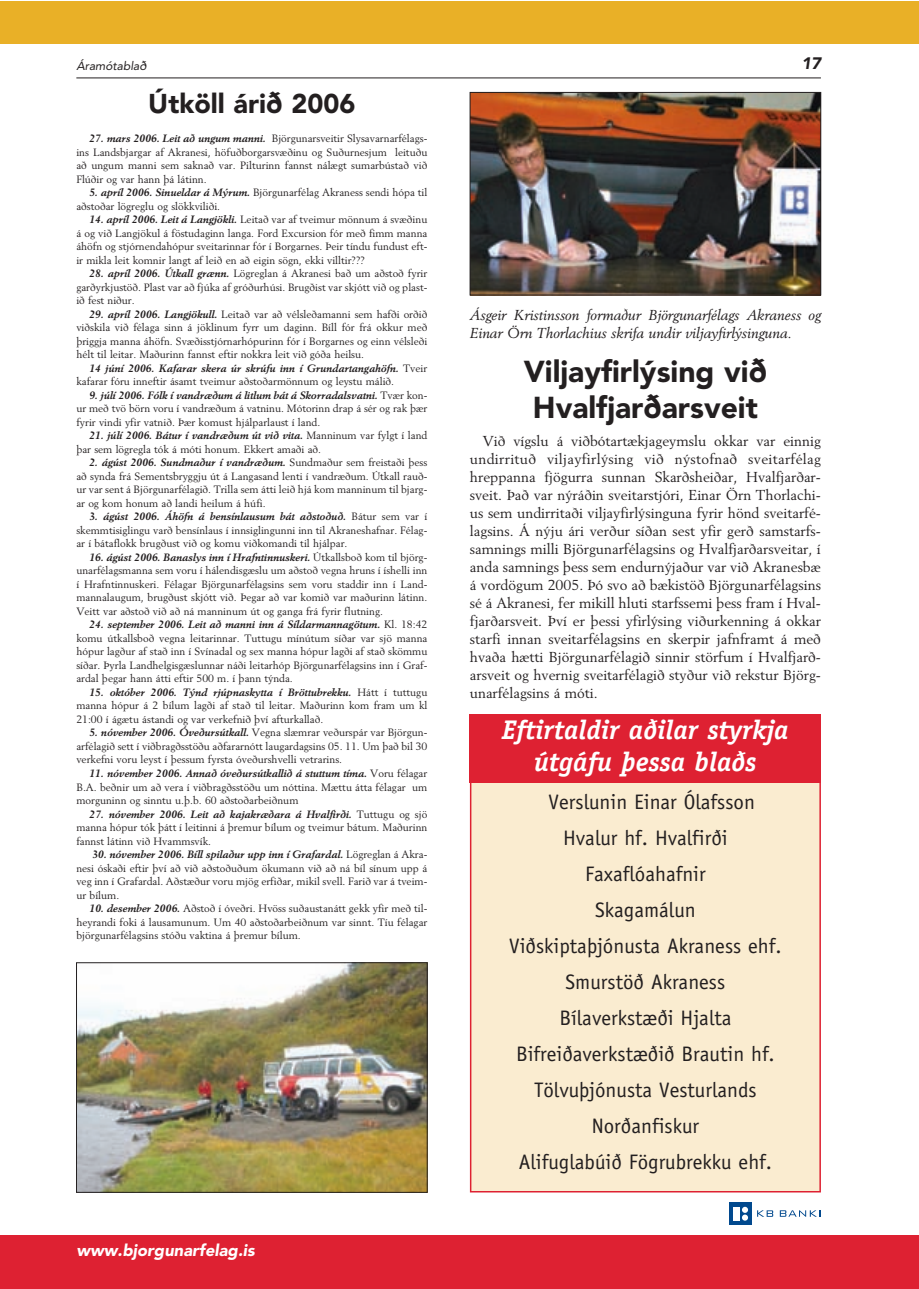
<style>
.page{position:relative;width:919px;height:1289px;background:#fff}
.page>*{position:absolute;margin:0;border:0;box-sizing:border-box;transform-origin:0 0}
.t1{font:900 30px/36px "Avenir";color:#231f20;text-align:center}
.t2{font:italic 700 27px/32.4px "Officina Serif";color:#fff;text-align:center}
.t3{font:900 27px "Avenir";color:#231f20}
.t4{font:21px "Officina Sans";color:#231f20}
.t5{font:italic 900 16.5px "Avenir";color:#fff}
.t6{font:italic 900 16.5px "Avenir";color:#231f20}
.t7{font:14.25px/18px "Berling";color:#231f20;text-align:justify}
.t8{font:italic 14.25px/18px "Berling";color:#231f20}
.t9{font:italic 12px "Avenir";color:#231f20}
.t10{font:10.5px/13.5px "Berling";color:#231f20;text-align:justify}
.s1{font-weight:700;font-style:italic}
</style>
<div class="page">
<div style="left:470px;top:715px;width:350px;height:476px;background:#faecd0"></div>
<div style="left:470px;top:714px;width:350px;height:478px;border:2px solid #de2132"></div>
<div style="left:0;top:1234px;width:918px;height:54px;background:#de2132"></div>
<div style="left:0;top:1px;width:918px;height:43px;background:#e9b027"></div>
<hr style="left:76px;top:78px;width:744px;height:1px;background:#231f20">
<svg style="left:757px;top:1210px;width:16px;height:6px"></svg>
<svg style="left:779px;top:1210px;width:41px;height:6px"></svg>
<div style="left:729px;top:1202px;width:22px;height:22px;background:#01498e"></div>
<svg style="left:742px;top:1206px;width:6px;height:14px"></svg>
<div style="left:733px;top:1206px;width:6px;height:14px;background:#fff"></div>
<img style="left:472px;top:94px;width:346px;height:199px">
<div style="left:470px;top:92px;width:350px;height:203px;border:1px solid #231f20"></div>
<div style="left:470px;top:714px;width:350px;height:68px;background:#de2132"></div>
<img style="left:78px;top:964px;width:347px;height:226px">
<div style="left:76px;top:962px;width:351px;height:230px;border:1px solid #231f20"></div>
<p class="t9" style="left:76px;top:61px;width:72px">Áramótablað</p>
<h3 class="t6" style="left:801px;top:57px;width:21px">17</h3>
<h2 class="t3" style="left:148px;top:93px;width:208px">Útköll árið 2006</h2>
<p class="t10" style="left:76px;top:132px;width:352px;text-indent:13px"><span class="s1">27. mars 2006. Leit að ungum manni.</span> Björgunarsveitir Slysavarnarfélags&shy;ins Landsbjargar af Akranesi, höfuðborgarsvæðinu og Suðurnesjum leituðu að ungum manni sem saknað var. Pilturinn fannst nálægt sumarbústað við Flúðir og var hann þá látinn.</p>
<p class="t10" style="left:76px;top:186px;width:352px;text-indent:13px"><span class="s1">5. apríl 2006. Sinueldar á Mýrum.</span> Björgunarfélag Akraness sendi hópa til aðstoðar lögreglu og slökkviliði.</p>
<p class="t10" style="left:76px;top:213px;width:352px;text-indent:13px"><span class="s1">14. apríl 2006. Leit á Langjökli.</span> Leitað var af tveimur mönnum á svæðinu á og við Langjökul á föstudaginn langa. Ford Excursion fór með fimm manna áhöfn og stjórnendahópur sveitarinnar fór í Borgarnes. Þeir tíndu fundust eft&shy;ir mikla leit komnir langt af leið en að eigin sögn, ekki villtir???</p>
<p class="t10" style="left:76px;top:267px;width:352px;text-indent:13px"><span class="s1">28. apríl 2006. Útkall grænn.</span> Lögreglan á Akranesi bað um aðstoð fyrir garðyrkjustöð. Plast var að fjúka af gróðurhúsi. Brugðist var skjótt við og plast&shy;ið fest niður.</p>
<p class="t10" style="left:76px;top:308px;width:352px;text-indent:13px"><span class="s1">29. apríl 2006. Langjökull.</span> Leitað var að vélsleðamanni sem hafði orðið viðskila við félaga sinn á jöklinum fyrr um daginn. Bíll fór frá okkur með þriggja manna áhöfn. Svæðisstjórnarhópurinn fór í Borgarnes og einn vélsleði hélt til leitar. Maðurinn fannst eftir nokkra leit við góða heilsu.</p>
<p class="t10" style="left:76px;top:362px;width:352px;text-indent:13px"><span class="s1">14 júní 2006. Kafarar skera úr skrúfu inn í Grundartangahöfn.</span> Tveir kafarar fóru inneftir ásamt tveimur aðstoðarmönnum og leystu málið.</p>
<p class="t10" style="left:76px;top:389px;width:352px;text-indent:13px"><span class="s1">9. júlí 2006. Fólk í vandræðum á litlum bát á Skorradalsvatni.</span> Tvær kon&shy;ur með tvö börn voru í vandræðum á vatninu. Mótorinn drap á sér og rak þær fyrir vindi yfir vatnið. Þær komust hjálparlaust í land.</p>
<p class="t10" style="left:76px;top:429px;width:352px;text-indent:13px"><span class="s1">21. júlí 2006. Bátur í vandræðum út við vita.</span> Manninum var fylgt í land þar sem lögregla tók á móti honum. Ekkert amaði að.</p>
<p class="t10" style="left:76px;top:456px;width:352px;text-indent:13px"><span class="s1">2. ágúst 2006. Sundmaður í vandræðum.</span> Sundmaður sem freistaði þess að synda frá Sementsbryggju út á Langasand lenti í vandræðum. Útkall rauð&shy;ur var sent á Björgunarfélagið. Trilla sem átti leið hjá kom manninum til bjarg&shy;ar og kom honum að landi heilum á húfi.</p>
<p class="t10" style="left:76px;top:510px;width:352px;text-indent:13px"><span class="s1">3. ágúst 2006. Áhöfn á bensínlausum bát aðstoðuð.</span> Bátur sem var í skemmtisiglingu varð bensínlaus í innsiglingunni inn til Akraneshafnar. Félag&shy;ar í bátaflokk brugðust við og komu viðkomandi til hjálpar.</p>
<p class="t10" style="left:76px;top:551px;width:352px;text-indent:13px"><span class="s1">16. ágúst 2006. Banaslys inn í Hrafntinnuskeri.</span> Útkallsboð kom til björg&shy;unarfélagsmanna sem voru í hálendisgæslu um aðstoð vegna hruns í íshelli inn í Hrafntinnuskeri. Félagar Björgunarfélagsins sem voru staddir inn í Land&shy;mannalaugum, brugðust skjótt við. Þegar að var komið var maðurinn látinn.<br>Veitt var aðstoð við að ná manninum út og ganga frá fyrir flutning.</p>
<p class="t10" style="left:76px;top:618px;width:352px;text-indent:13px"><span class="s1">24. september 2006. Leit að manni inn á Síldarmannagötum.</span> Kl. 18:42 komu útkallsboð vegna leitarinnar. Tuttugu mínútum síðar var sjö manna hópur lagður af stað inn í Svínadal og sex manna hópur lagði af stað skömmu síðar. Þyrla Landhelgisgæslunnar náði leitarhóp Björgunarfélagsins inn í Graf&shy;ardal þegar hann átti eftir 500 m. í þann týnda.</p>
<p class="t10" style="left:76px;top:686px;width:352px;text-indent:13px"><span class="s1">15. október 2006. Týnd rjúpnaskytta í Bröttubrekku.</span> Hátt í tuttugu manna hópur á 2 bílum lagði af stað til leitar. Maðurinn kom fram um kl 21:00 í ágætu ástandi og var verkefnið því afturkallað.</p>
<p class="t10" style="left:76px;top:726px;width:352px;text-indent:13px"><span class="s1">5. nóvember 2006. Óveðursútkall.</span> Vegna slæmrar veðurspár var Björgun&shy;arfélagið sett í viðbragðsstöðu aðfararnótt laugardagsins 05. 11. Um það bil 30 verkefni voru leyst í þessum fyrsta óveðurshvelli vetrarins.</p>
<p class="t10" style="left:76px;top:767px;width:352px;text-indent:13px"><span class="s1">11. nóvember 2006. Annað óveðursútkallið á stuttum tíma.</span> Voru félagar B.A. beðnir um að vera í viðbragðsstöðu um nóttina. Mættu átta félagar um morguninn og sinntu u.þ.b. 60 aðstoðarbeiðnum</p>
<p class="t10" style="left:76px;top:807px;width:352px;text-indent:13px"><span class="s1">27. nóvember 2006. Leit að kajakræðara á Hvalfirði.</span> Tuttugu og sjö manna hópur tók þátt í leitinni á þremur bílum og tveimur bátum. Maðurinn fannst látinn við Hvammsvík.</p>
<p class="t10" style="left:76px;top:848px;width:352px;text-indent:16px"><span class="s1">30. nóvember 2006. Bíll spilaður upp inn í Grafardal.</span> Lögreglan á Akra&shy;nesi óskaði eftir því að við aðstoðuðum ökumann við að ná bíl sínum upp á veg inn í Grafardal. Aðstæður voru mjög erfiðar, mikil svell. Farið var á tveim&shy;ur bílum.</p>
<p class="t10" style="left:76px;top:902px;width:352px;text-indent:13px"><span class="s1">10. desember 2006.</span> Aðstoð í óveðri. Hvöss suðaustanátt gekk yfir með til&shy;heyrandi foki á lausamunum. Um 40 aðstoðarbeiðnum var sinnt. Tíu félagar björgunarfélagsins stóðu vaktina á þremur bílum.</p>
<h3 class="t5" style="left:76px;top:1243px;width:180px">www.bjorgunarfelag.is</h3>
<h3 class="t8" style="left:470px;top:307px;width:352px">Ásgeir Kristinsson formaður Björgunarfélags Akraness og<br>Einar Örn Thorlachius skrifa undir viljayfirlýsinguna.</h3>
<h1 class="t1" style="left:523px;top:356px;width:245px">Viljayfirlýsing við<br>Hvalfjarðarsveit</h1>
<p class="t7" style="left:470px;top:433px;width:352px;text-indent:13px">Við vígslu á viðbótartækjageymslu okkar var einnig undirrituð viljayfirlýsing við nýstofnað sveitarfélag hreppanna fjögurra sunnan Skarðsheiðar, Hvalfjarðar&shy;sveit. Það var nýráðin sveitarstjóri, Einar Örn Thorlachi&shy;us sem undirritaði viljayfirlýsinguna fyrir hönd sveitarfé&shy;lagsins. Á nýju ári verður síðan sest yfir gerð samstarfs&shy;samnings milli Björgunarfélagsins og Hvalfjarðarsveitar, í anda samnings þess sem endurnýjaður var við Akranesbæ á vordögum 2005. Þó svo að bækistöð Björgunarfélagsins sé á Akranesi, fer mikill hluti starfssemi þess fram í Hval&shy;fjarðarsveit. Því er þessi yfirlýsing viðurkenning á okkar starfi innan sveitarfélagsins en skerpir jafnframt á með hvaða hætti Björgunarfélagið sinnir störfum í Hvalfjarð&shy;arsveit og hvernig sveitarfélagið styður við rekstur Björg&shy;unarfélagsins á móti.</p>
<h2 class="t2" style="left:502px;top:715px;width:288px">Eftirtaldir aðilar styrkja útgáfu þessa blaðs</h2>
<h3 class="t4" style="left:548px;top:793px;width:208px">Verslunin Einar Ólafsson</h3>
<h3 class="t4" style="left:563px;top:829px;width:166px">Hvalur hf. Hvalfirði</h3>
<h3 class="t4" style="left:585px;top:865px;width:122px">Faxaflóahafnir</h3>
<h3 class="t4" style="left:595px;top:901px;width:102px">Skagamálun</h3>
<h3 class="t4" style="left:509px;top:937px;width:274px">Viðskiptaþjónusta Akraness ehf.</h3>
<h3 class="t4" style="left:565px;top:973px;width:161px">Smurstöð Akraness</h3>
<h3 class="t4" style="left:559px;top:1009px;width:174px">Bílaverkstæði Hjalta</h3>
<h3 class="t4" style="left:516px;top:1045px;width:260px">Bifreiðaverkstæðið Brautin hf.</h3>
<h3 class="t4" style="left:534px;top:1081px;width:224px">Tölvuþjónusta Vesturlands</h3>
<h3 class="t4" style="left:591px;top:1117px;width:109px">Norðanfiskur</h3>
<h3 class="t4" style="left:518px;top:1153px;width:255px">Alifuglabúið Fögrubrekku ehf.</h3>
</div>
